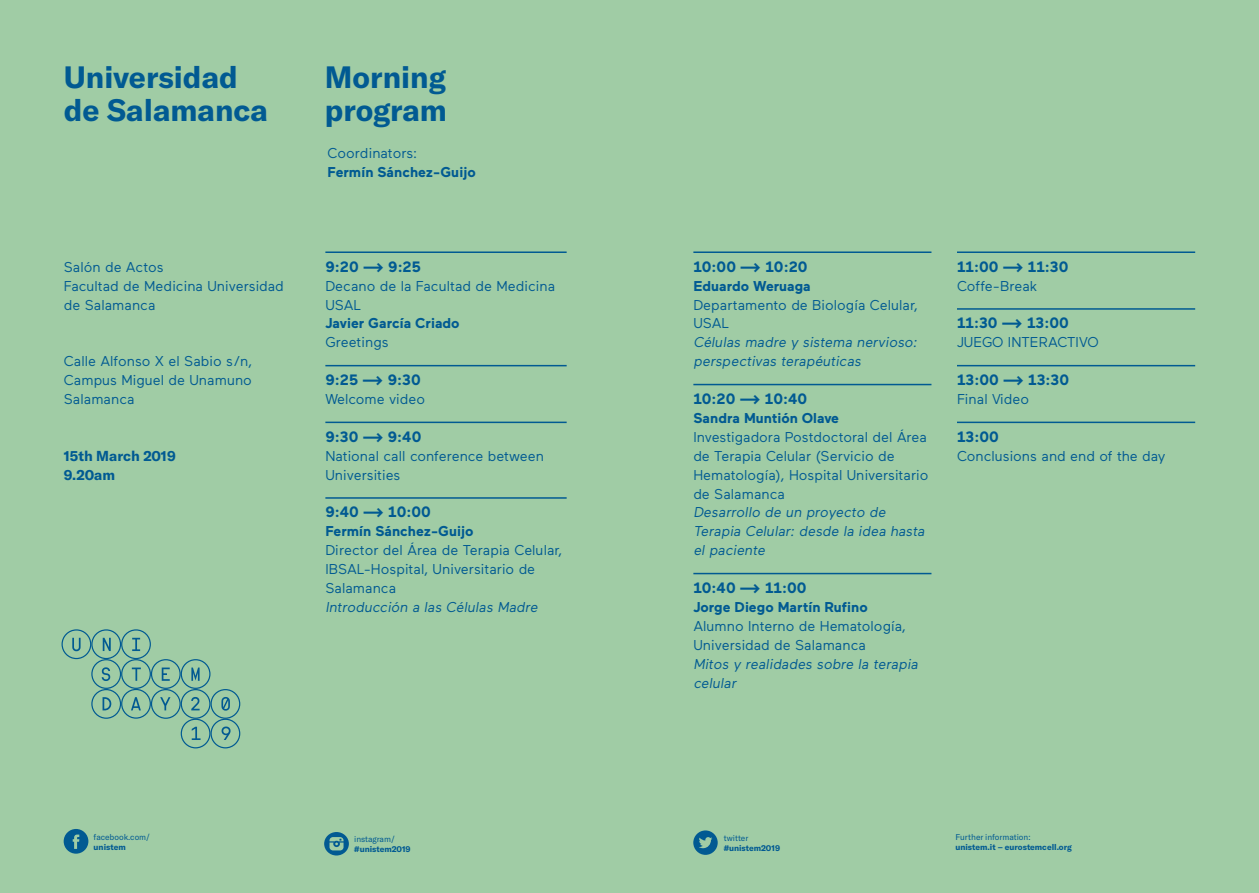
<style>
.page{position:relative;width:1259px;height:893px;background:#a0cca5}
.page>*{position:absolute;margin:0;border:0;box-sizing:border-box;transform-origin:0 0}
.t1{font:700 30.45px/33px "GT America";color:#015a92}
.t2{font:700 15px "Maax";color:#015a92}
.t3{font:14.25px/18.9px "Maax";color:#015a92}
.t4{font:italic 14.25px/18.9px "Maax";color:#015a92}
.t5{font:700 14.25px "Maax";color:#015a92}
.t6{font:700 14.25px/18.9px "GT America";color:#015a92}
.t7{font:700 8.25px "GT America";color:#015a92}
.t8{font:8.25px "GT America";color:#015a92}
</style>
<div class="page">
<svg style="left:693px;top:830px;width:24px;height:25px"></svg>
<svg style="left:64px;top:829px;width:24px;height:25px"></svg>
<svg style="left:324px;top:832px;width:25px;height:23px"></svg>
<hr style="left:325px;top:251px;width:241px;height:2px;background:#015a92">
<hr style="left:325px;top:365px;width:241px;height:1px;background:#015a92">
<hr style="left:325px;top:422px;width:241px;height:1px;background:#015a92">
<hr style="left:325px;top:497px;width:241px;height:2px;background:#015a92">
<hr style="left:693px;top:251px;width:238px;height:2px;background:#015a92">
<hr style="left:693px;top:384px;width:238px;height:1px;background:#015a92">
<hr style="left:693px;top:573px;width:238px;height:1px;background:#015a92">
<hr style="left:957px;top:251px;width:238px;height:2px;background:#015a92">
<hr style="left:957px;top:308px;width:238px;height:2px;background:#015a92">
<hr style="left:957px;top:365px;width:238px;height:1px;background:#015a92">
<hr style="left:957px;top:422px;width:238px;height:1px;background:#015a92">
<svg style="left:62px;top:629px;width:178px;height:119px"></svg>
<h1 class="t1" style="left:64px;top:60px;width:206px">Universidad de Salamanca</h1>
<p class="t3" style="left:64px;top:257px;width:222px">Salón de Actos<br>Facultad de Medicina Universidad de Salamanca</p>
<p class="t3" style="left:64px;top:352px;width:190px;text-align:justify">Calle Alfonso X el Sabio s/n, Campus Miguel de Unamuno Salamanca</p>
<p class="t6" style="left:64px;top:446px;width:113px">15th March 2019<br>9.20am</p>
<h1 class="t1" style="left:325px;top:60px;width:124px">Morning program</h1>
<p class="t3" style="left:327px;top:144px;width:91px">Coordinators:</p>
<p class="t5" style="left:327px;top:165px;width:150px">Fermín Sánchez-Guijo</p>
<p class="t2" style="left:325px;top:258px;width:97px">9:20 ---&gt; 9:25</p>
<p class="t3" style="left:325px;top:276px;width:231px">Decano de la Facultad de Medicina<br>USAL</p>
<p class="t5" style="left:325px;top:316px;width:136px">Javier García Criado</p>
<p class="t3" style="left:325px;top:333px;width:65px">Greetings</p>
<p class="t2" style="left:325px;top:372px;width:97px">9:25 ---&gt; 9:30</p>
<p class="t3" style="left:325px;top:390px;width:101px">Welcome video</p>
<p class="t2" style="left:325px;top:428px;width:98px">9:30 ---&gt; 9:40</p>
<p class="t3" style="left:325px;top:446px;width:220px">National call conference between<br>Universities</p>
<p class="t2" style="left:325px;top:504px;width:107px">9:40 ---&gt; 10:00</p>
<p class="t5" style="left:325px;top:524px;width:150px">Fermín Sánchez-Guijo</p>
<p class="t3" style="left:325px;top:541px;width:238px">Director del Área de Terapia Celular,<br>IBSAL-Hospital, Universitario de<br>Salamanca</p>
<p class="t4" style="left:325px;top:598px;width:216px">Introducción a las Células Madre</p>
<p class="t8" style="left:94px;top:833px;width:58px">facebook.com/</p>
<p class="t7" style="left:94px;top:842px;width:34px">unistem</p>
<p class="t8" style="left:354px;top:834px;width:42px">instagram/</p>
<p class="t7" style="left:354px;top:843px;width:58px">#unistem2019</p>
<p class="t2" style="left:693px;top:258px;width:116px">10:00 ---&gt; 10:20</p>
<p class="t5" style="left:693px;top:278px;width:119px">Eduardo Weruaga</p>
<p class="t3" style="left:693px;top:295px;width:226px">Departamento de Biología Celular,<br>USAL</p>
<p class="t4" style="left:693px;top:333px;width:227px">Células madre y sistema nervioso: perspectivas terapéuticas</p>
<p class="t2" style="left:693px;top:391px;width:115px">10:20 ---&gt; 10:40</p>
<p class="t5" style="left:693px;top:410px;width:147px">Sandra Muntión Olave</p>
<p class="t3" style="left:693px;top:428px;width:237px">Investigadora Postdoctoral del Área de Terapia Celular (Servicio de<br>Hematología), Hospital Universitario de Salamanca</p>
<p class="t4" style="left:693px;top:503px;width:235px">Desarrollo de un proyecto de<br>Terapia Celular: desde la idea hasta el paciente</p>
<p class="t2" style="left:693px;top:580px;width:115px">10:40 ---&gt; 11:00</p>
<p class="t5" style="left:693px;top:599px;width:176px">Jorge Diego Martín Rufino</p>
<p class="t3" style="left:693px;top:617px;width:214px">Alumno Interno de Hematología,<br>Universidad de Salamanca</p>
<p class="t4" style="left:693px;top:654px;width:229px">Mitos y realidades sobre la terapia celular</p>
<p class="t2" style="left:957px;top:258px;width:113px">11:00 ---&gt; 11:30</p>
<p class="t3" style="left:957px;top:276px;width:82px">Coffe-Break</p>
<p class="t2" style="left:957px;top:315px;width:113px">11:30 ---&gt; 13:00</p>
<p class="t3" style="left:957px;top:333px;width:143px">JUEGO INTERACTIVO</p>
<p class="t2" style="left:957px;top:372px;width:114px">13:00 ---&gt; 13:30</p>
<p class="t3" style="left:957px;top:390px;width:74px">Final Video</p>
<p class="t2" style="left:957px;top:428px;width:43px">13:00</p>
<p class="t3" style="left:957px;top:446px;width:210px">Conclusions and end of the day</p>
<p class="t8" style="left:723px;top:833px;width:26px">twitter</p>
<p class="t7" style="left:723px;top:843px;width:58px">#unistem2019</p>
<p class="t8" style="left:955px;top:833px;width:77px">Further information:</p>
<p class="t7" style="left:955px;top:842px;width:118px">unistem.it – eurostemcell.org</p>
</div>
